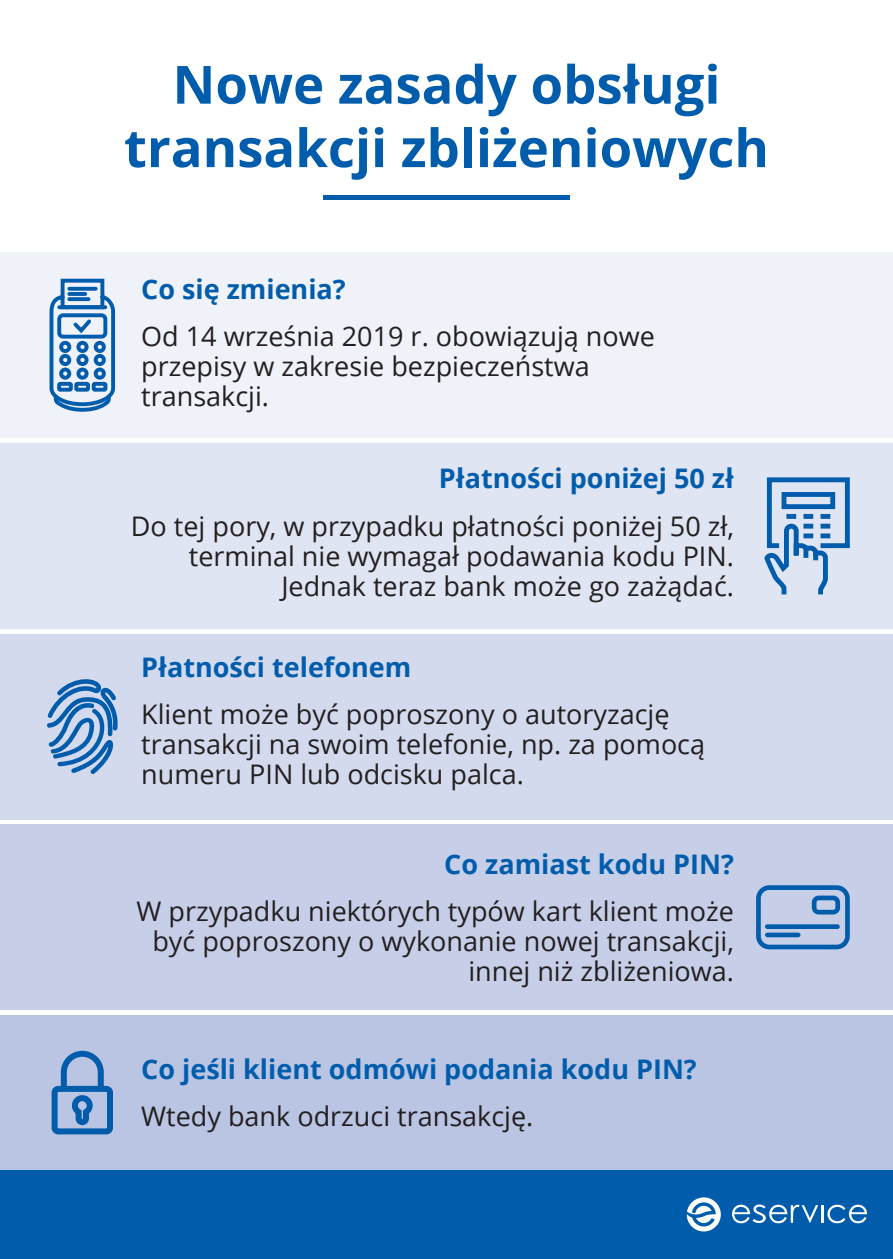
<style>
.page{position:relative;width:893px;height:1259px;background:#fff}
.page>*{position:absolute;margin:0;border:0;box-sizing:border-box;transform-origin:0 0}
.t1{font:700 52.8px/63.3px "Open Sans";color:#015dac;text-align:center}
.t2{font:27px/30px "Open Sans";color:#231f20}
.t3{font:700 27px "Open Sans";color:#015dac}
</style>
<div class="page">
<hr style="left:324px;top:195px;width:246px;height:4px;background:#015dac">
<div style="left:0;top:1170px;width:893px;height:89px;background:#015dac"></div>
<hr style="left:821px;top:1205px;width:3px;height:17px;background:#fff">
<svg style="left:827px;top:1204px;width:40px;height:19px"></svg>
<svg style="left:732px;top:1204px;width:86px;height:19px"></svg>
<svg style="left:687px;top:1197px;width:34px;height:34px"></svg>
<div style="left:0;top:443px;width:893px;height:185px;background:#e0e5f3"></div>
<div style="left:0;top:1015px;width:893px;height:155px;background:#bac5e3"></div>
<div style="left:0;top:824px;width:893px;height:186px;background:#c7cfe8"></div>
<div style="left:0;top:634px;width:893px;height:185px;background:#d4daee"></div>
<div style="left:0;top:252px;width:893px;height:186px;background:#eff2f9"></div>
<svg style="left:45px;top:679px;width:74px;height:141px"></svg>
<svg style="left:51px;top:1050px;width:62px;height:85px"></svg>
<svg style="left:756px;top:885px;width:94px;height:64px"></svg>
<svg style="left:764px;top:477px;width:86px;height:118px"></svg>
<svg style="left:49px;top:278px;width:67px;height:134px"></svg>
<h1 class="t1" style="left:124px;top:51px;width:646px">Nowe zasady obsługi transakcji zbliżeniowych</h1>
<p class="t3" style="left:141px;top:270px;width:206px">Co się zmienia?</p>
<p class="t2" style="left:141px;top:321px;width:515px">Od 14 września 2019 r. obowiązują nowe przepisy w zakresie bezpieczeństwa transakcji.</p>
<p class="t3" style="left:439px;top:459px;width:297px">Płatności poniżej 50 zł</p>
<p class="t2" style="left:131px;top:510px;width:605px;text-align:right">Do tej pory, w przypadku płatności poniżej 50 zł, terminal nie wymagał podawania kodu PIN.<br>Jednak teraz bank może go zażądać.</p>
<p class="t3" style="left:141px;top:648px;width:272px">Płatności telefonem</p>
<p class="t2" style="left:141px;top:698px;width:565px">Klient może być poproszony o autoryzację transakcji na swoim telefonie, np. za pomocą numeru PIN lub odcisku palca.</p>
<p class="t3" style="left:444px;top:845px;width:291px">Co zamiast kodu PIN?</p>
<p class="t2" style="left:137px;top:895px;width:599px;text-align:right">W przypadku niektórych typów kart klient może być poproszony o wykonanie nowej transakcji, innej niż zbliżeniowa.</p>
<p class="t3" style="left:141px;top:1050px;width:557px">Co jeśli klient odmówi podania kodu PIN?</p>
<p class="t2" style="left:141px;top:1101px;width:394px">Wtedy bank odrzuci transakcję.</p>
</div>
